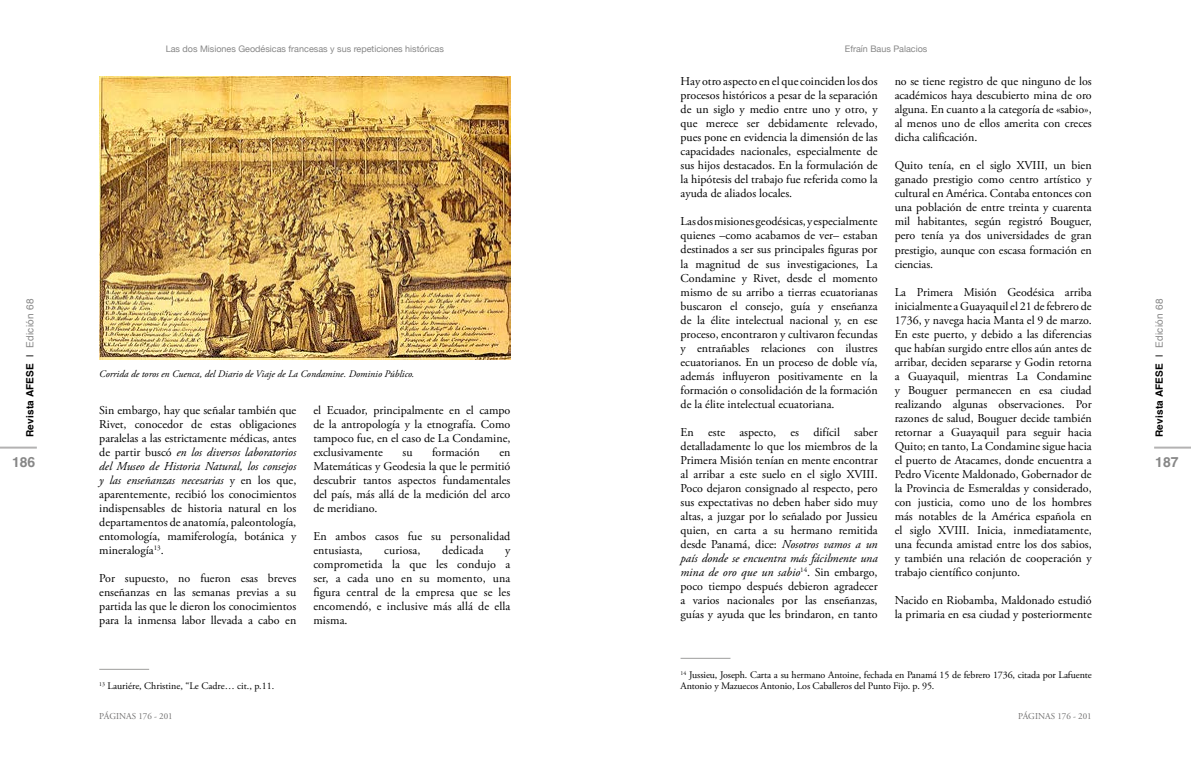
<style>
.page{position:relative;width:1191px;height:766px;background:#fff}
.page>*{position:absolute;margin:0;border:0;box-sizing:border-box;transform-origin:0 0}
.t1{font:700 14px "Helvetica";color:#878787}
.t2{font:12px/14px "Adobe Garamond Pro";color:#000;text-align:justify}
.t3{font:10px/11px "Adobe Garamond Pro";letter-spacing:-.01em;color:#000}
.t4{font:italic 10px "Adobe Garamond Pro";color:#000}
.t5{font:700 10px "Helvetica";letter-spacing:.025em;color:#000}
.t6{font:9px "Helvetica Neue";color:#878787}
.t7{font:9px "Adobe Garamond Pro";color:#706f6f}
.s1{font-style:italic}
.s2{font-weight:400}
.s3{font-weight:400;color:#878787}
</style>
<div class="page">
<hr style="left:0;top:446px;width:37px;height:2px;background:#b3b2b2">
<hr style="left:1154px;top:446px;width:37px;height:2px;background:#b3b2b2">
<img style="left:99px;top:77px;width:411px;height:282px">
<hr style="left:99px;top:668px;width:50px;height:1px;background:#9d9d9c">
<hr style="left:680px;top:657px;width:50px;height:1px;background:#9d9d9c">
<p class="t6" style="left:166px;top:43px;width:280px">Las dos Misiones Geodésicas francesas y sus repeticiones históricas</p>
<p class="t6" style="left:845px;top:43px;width:84px">Efraín Baus Palacios</p>
<p class="t2" style="left:680px;top:75px;width:199px">Hay otro aspecto en el que coinciden los dos procesos históricos a pesar de la separación de un siglo y medio entre uno y otro, y que merece ser debidamente relevado, pues pone en evidencia la dimensión de las capacidades nacionales, especialmente de sus hijos destacados. En la formulación de la hipótesis del trabajo fue referida como la ayuda de aliados locales.</p>
<p class="t2" style="left:680px;top:215px;width:199px">Las dos misiones geodésicas, y especialmente quienes –como acabamos de ver– estaban destinados a ser sus principales figuras por la magnitud de sus investigaciones, La Condamine y Rivet, desde el momento mismo de su arribo a tierras ecuatorianas buscaron el consejo, guía y enseñanza de la élite intelectual nacional y, en ese proceso, encontraron y cultivaron fecundas y entrañables relaciones con ilustres ecuatorianos. En un proceso de doble vía, además influyeron positivamente en la formación o consolidación de la formación de la élite intelectual ecuatoriana.</p>
<p class="t2" style="left:680px;top:425px;width:199px">En este aspecto, es difícil saber detalladamente lo que los miembros de la Primera Misión tenían en mente encontrar al arribar a este suelo en el siglo XVIII.<br>Poco dejaron consignado al respecto, pero sus expectativas no deben haber sido muy altas, a juzgar por lo señalado por Jussieu quien, en carta a su hermano remitida desde Panamá, dice: <span class="s1">Nosotros vamos a un país donde se encuentra más fácilmente una mina de oro que un sabio</span><sup>14</sup>. Sin embargo, poco tiempo después debieron agradecer a varios nacionales por las enseñanzas, guías y ayuda que les brindaron, en tanto</p>
<p class="t2" style="left:894px;top:75px;width:199px">no se tiene registro de que ninguno de los académicos haya descubierto mina de oro alguna. En cuanto a la categoría de «sabio», al menos uno de ellos amerita con creces dicha calificación.</p>
<p class="t2" style="left:894px;top:159px;width:199px">Quito tenía, en el siglo XVIII, un bien ganado prestigio como centro artístico y cultural en América. Contaba entonces con una población de entre treinta y cuarenta mil habitantes, según registró Bouguer, pero tenía ya dos universidades de gran prestigio, aunque con escasa formación en ciencias.</p>
<p class="t2" style="left:894px;top:285px;width:199px">La Primera Misión Geodésica arriba inicialmente a Guayaquil el 21 de febrero de 1736, y navega hacia Manta el 9 de marzo.<br>En este puerto, y debido a las diferencias que habían surgido entre ellos aún antes de arribar, deciden separarse y Godin retorna a Guayaquil, mientras La Condamine y Bouguer permanecen en esa ciudad realizando algunas observaciones. Por razones de salud, Bouguer decide también retornar a Guayaquil para seguir hacia Quito; en tanto, La Condamine sigue hacia el puerto de Atacames, donde encuentra a Pedro Vicente Maldonado, Gobernador de la Provincia de Esmeraldas y considerado, con justicia, como uno de los hombres más notables de la América española en el siglo XVIII. Inicia, inmediatamente, una fecunda amistad entre los dos sabios, y también una relación de cooperación y trabajo científico conjunto.</p>
<p class="t2" style="left:894px;top:593px;width:199px">Nacido en Riobamba, Maldonado estudió la primaria en esa ciudad y posteriormente</p>
<p class="t5" style="left:24px;top:437px;width:140px;rotate:-90deg">Revista AFESE <span class="s2">|</span> <span class="s3">Edición 68</span></p>
<p class="t5" style="left:1153px;top:437px;width:140px;rotate:-90deg">Revista AFESE <span class="s2">|</span> <span class="s3">Edición 68</span></p>
<p class="t4" style="left:99px;top:367px;width:317px">Corrida de toros en Cuenca, del Diario de Viaje de La Condamine. Dominio Público.</p>
<p class="t2" style="left:99px;top:403px;width:199px">Sin embargo, hay que señalar también que Rivet, conocedor de estas obligaciones paralelas a las estrictamente médicas, antes de partir buscó <span class="s1">en los diversos laboratorios del Museo de Historia Natural, los consejos y las enseñanzas necesarias</span> y en los que, aparentemente, recibió los conocimientos indispensables de historia natural en los departamentos de anatomía, paleontología, entomología, mamiferología, botánica y mineralogía<sup>13</sup>.</p>
<p class="t2" style="left:99px;top:571px;width:199px">Por supuesto, no fueron esas breves enseñanzas en las semanas previas a su partida las que le dieron los conocimientos para la inmensa labor llevada a cabo en</p>
<p class="t2" style="left:313px;top:403px;width:199px">el Ecuador, principalmente en el campo de la antropología y la etnografía. Como tampoco fue, en el caso de La Condamine, exclusivamente</p>
<p class="t2" style="left:402px;top:445px;width:12px">su</p>
<p class="t2" style="left:432px;top:445px;width:49px">formación</p>
<p class="t2" style="left:313px;top:445px;width:199px;text-indent:186px">en Matemáticas y Geodesia la que le permitió descubrir tantos aspectos fundamentales del país, más allá de la medición del arco de meridiano.</p>
<p class="t2" style="left:313px;top:529px;width:198px">En ambos casos fue su personalidad entusiasta,</p>
<p class="t1" style="left:12px;top:453px;width:25px">186</p>
<p class="t1" style="left:1155px;top:453px;width:25px">187</p>
<p class="t2" style="left:384px;top:543px;width:38px">curiosa,</p>
<p class="t2" style="left:442px;top:543px;width:43px">dedicada</p>
<p class="t2" style="left:313px;top:543px;width:199px;text-indent:192px">y comprometida la que les condujo a ser, a cada uno en su momento, una figura central de la empresa que se les encomendó, e inclusive más allá de ella misma.</p>
<p class="t3" style="left:99px;top:681px;width:176px"><sup>13</sup> Lauriére, Christine, “Le Cadre… cit., p.11.</p>
<p class="t3" style="left:680px;top:670px;width:413px"><sup>14</sup> Jussieu, Joseph. Carta a su hermano Antoine, fechada en Panamá 15 de febrero 1736, citada por Lafuente<br>Antonio y Mazuecos Antonio, Los Caballeros del Punto Fijo. p. 95.</p>
<p class="t7" style="left:99px;top:710px;width:75px">PÁGINAS 176 - 201</p>
<p class="t7" style="left:1018px;top:710px;width:75px">PÁGINAS 176 - 201</p>
</div>
